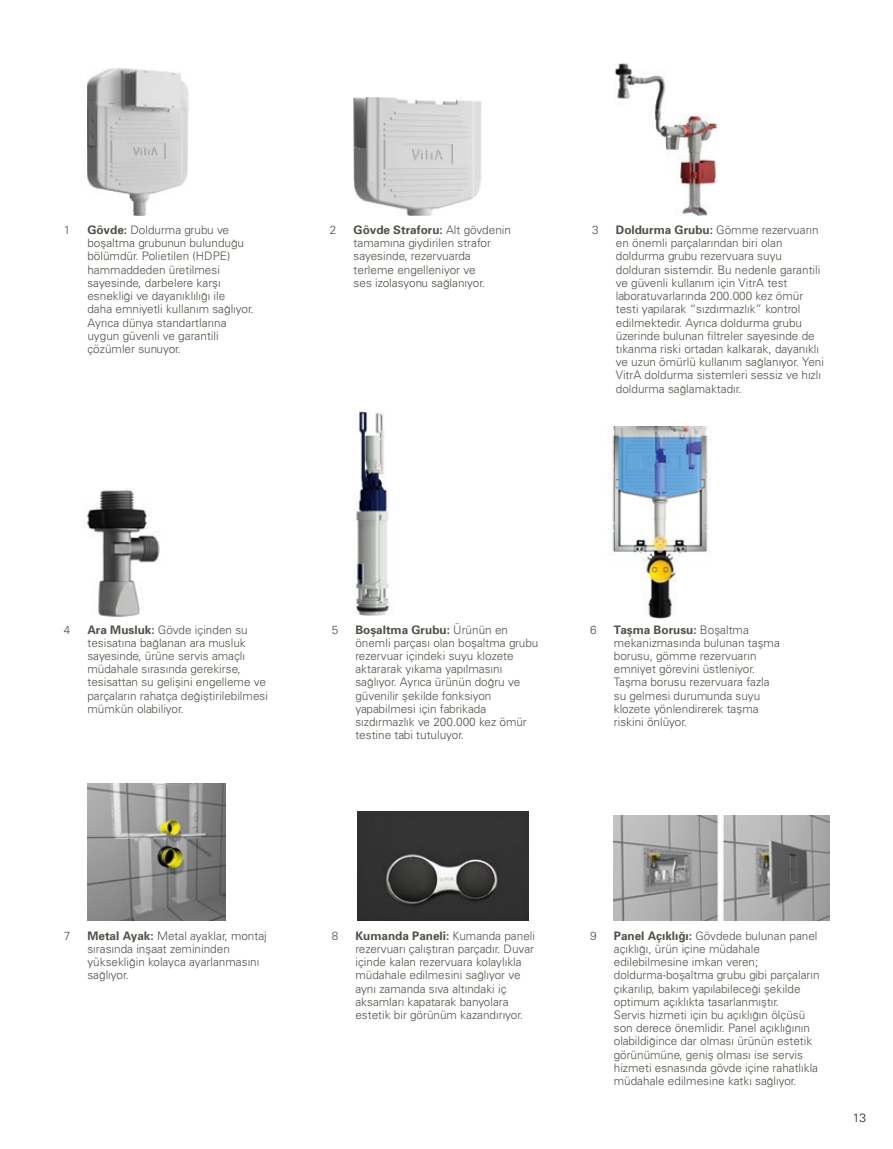
<style>
.page{position:relative;width:893px;height:1149px;background:#fff}
.page>*{position:absolute;margin:0;border:0;box-sizing:border-box;transform-origin:0 0}
.t1{font:12px "Univers Light Tr";color:#1a1a18}
.t2{font:11.7px/13.2px "Univers Light Tr";color:#515048}
.t3{font:11.7px "Univers Bold Tr";color:#515048}
.s1{font-family:"Univers Bold Tr"}
.s2{font-family:"Univers Light Tr"}
</style>
<div class="page">
<img style="left:87px;top:488px;width:73px;height:129px">
<img style="left:87px;top:783px;width:138px;height:137px">
<img style="left:614px;top:815px;width:215px;height:105px">
<img style="left:358px;top:811px;width:171px;height:109px">
<img style="left:616px;top:64px;width:100px;height:151px">
<img style="left:87px;top:68px;width:101px;height:147px">
<img style="left:611px;top:427px;width:100px;height:191px">
<img style="left:354px;top:97px;width:127px;height:118px">
<img style="left:354px;top:411px;width:35px;height:204px">
<p class="t2" style="left:64px;top:223px;width:8px">1</p>
<p class="t2" style="left:87px;top:223px;width:168px"><span class="s1">Gövde:</span> Doldurma grubu ve boşaltma grubunun bulunduğu bölümdür. Polietilen (HDPE) hammaddeden üretilmesi sayesinde, darbelere karşı esnekliği ve dayanıklılığı ile<br>daha emniyetli kullanım sağlıyor.<br>Ayrıca dünya standartlarına uygun güvenli ve garantili çözümler sunuyor.</p>
<p class="t2" style="left:330px;top:223px;width:8px">2</p>
<p class="t3" style="left:354px;top:222px;width:159px">Gövde Straforu: <span class="s2">Alt gövdenin</span></p>
<p class="t2" style="left:354px;top:236px;width:139px">tamamına giydirilen strafor sayesinde, rezervuarda terleme engelleniyor ve ses izolasyonu sağlanıyor.</p>
<p class="t2" style="left:592px;top:223px;width:8px">3</p>
<p class="t2" style="left:616px;top:223px;width:210px"><span class="s1">Doldurma Grubu:</span> Gömme rezervuarın en önemli parçalarından biri olan doldurma grubu rezervuara suyu dolduran sistemdir. Bu nedenle garantili ve güvenli kullanım için VitrA test laboratuvarlarında 200.000 kez ömür testi yapılarak “sızdırmazlık” kontrol edilmektedir. Ayrıca doldurma grubu üzerinde bulunan filtreler sayesinde de tıkanma riski ortadan kalkarak, dayanıklı ve uzun ömürlü kullanım sağlanıyor. Yeni VitrA doldurma sistemleri sessiz ve hızlı doldurma sağlamaktadır.</p>
<p class="t2" style="left:64px;top:622px;width:8px">4</p>
<p class="t2" style="left:87px;top:622px;width:182px"><span class="s1">Ara Musluk:</span> Gövde içinden su tesisatına bağlanan ara musluk sayesinde, ürüne servis amaçlı müdahale sırasında gerekirse, tesisattan su gelişini engelleme ve parçaların rahatça değiştirilebilmesi mümkün olabiliyor.</p>
<p class="t2" style="left:332px;top:622px;width:8px">5</p>
<p class="t3" style="left:355px;top:621px;width:154px">Boşaltma Grubu: <span class="s2">Ürünün en</span></p>
<p class="t2" style="left:355px;top:635px;width:184px">önemli parçası olan boşaltma grubu rezervuar içindeki suyu klozete aktararak yıkama yapılmasını sağlıyor. Ayrıca ürünün doğru ve güvenilir şekilde fonksiyon yapabilmesi için fabrikada sızdırmazlık ve 200.000 kez ömür testine tabi tutuluyor.</p>
<p class="t2" style="left:590px;top:622px;width:8px">6</p>
<p class="t3" style="left:614px;top:621px;width:137px">Taşma Borusu: <span class="s2">Boşaltma</span></p>
<p class="t2" style="left:614px;top:635px;width:168px">mekanizmasında bulunan taşma borusu, gömme rezervuarın emniyet görevini üstleniyor.<br>Taşma borusu rezervuara fazla su gelmesi durumunda suyu klozete yönlendirerek taşma riskini önlüyor.</p>
<p class="t2" style="left:64px;top:928px;width:8px">7</p>
<p class="t2" style="left:87px;top:928px;width:181px"><span class="s1">Metal Ayak:</span> Metal ayaklar, montaj sırasında inşaat zemininden yüksekliğin kolayca ayarlanmasını sağlıyor.</p>
<p class="t2" style="left:332px;top:928px;width:8px">8</p>
<p class="t3" style="left:355px;top:927px;width:181px">Kumanda Paneli: <span class="s2">Kumanda paneli</span></p>
<p class="t2" style="left:355px;top:941px;width:180px">rezervuarı çalıştıran parçadır. Duvar içinde kalan rezervuara kolaylıkla müdahale edilmesini sağlıyor ve aynı zamanda sıva altındaki iç aksamları kapatarak banyolara estetik bir görünüm kazandırıyor.</p>
<p class="t2" style="left:590px;top:928px;width:8px">9</p>
<p class="t2" style="left:614px;top:928px;width:207px"><span class="s1">Panel Açıklığı:</span> Gövdede bulunan panel açıklığı, ürün içine müdahale edilebilmesine imkan veren; doldurma-boşaltma grubu gibi parçaların çıkarılıp, bakım yapılabileceği şekilde optimum açıklıkta tasarlanmıştır.<br>Servis hizmeti için bu açıklığın ölçüsü son derece önemlidir. Panel açıklığının olabildiğince dar olması ürünün estetik görünümüne, geniş olması ise servis hizmeti esnasında gövde içine rahatlıkla müdahale edilmesine katkı sağlıyor.</p>
<p class="t1" style="left:853px;top:1110px;width:15px">13</p>
</div>
